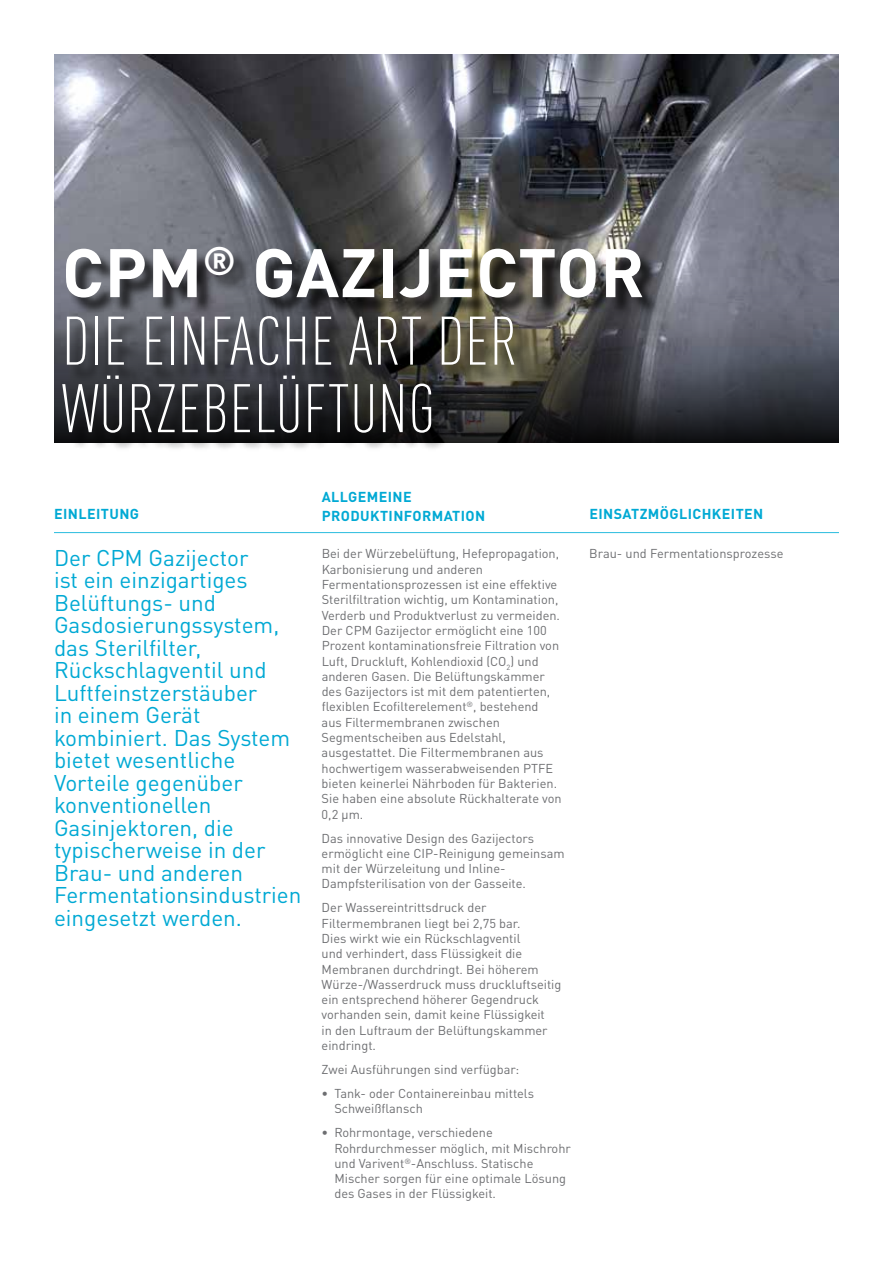
<style>
.page{position:relative;width:893px;height:1263px;background:#fff}
.page>*{position:absolute;margin:0;border:0;box-sizing:border-box;transform-origin:0 0}
.t1{font:300 condensed 67.5px/67.5px "DIN Pro";letter-spacing:.01em;color:#fff}
.t2{font:700 67.5px "DIN Pro";letter-spacing:.01em;color:#fff}
.t3{font:22.5px/22.5px "DIN Pro";color:#00a9d4}
.t4{font:700 14.25px/19.5px "DIN Pro";letter-spacing:.03em;color:#00a9d4}
.t5{font:12.75px/15.3px "DIN Pro";color:#6d6e71}
</style>
<div class="page">
<img style="left:54px;top:54px;width:785px;height:194px">
<svg style="left:54px;top:248px;width:785px;height:195px;background:#555863"></svg>
<hr style="left:54px;top:532px;width:785px;height:1px;background:#28bcde">
<div style="left:65px;top:249px;width:595px;height:202px;background:#000;opacity:.75"></div>
<h1 class="t2" style="left:62px;top:216px;width:231px">CPM<sup>®</sup> GAZ</h1>
<h1 class="t2" style="left:378px;top:216px;width:221px">IJECTOR</h1>
<h1 class="t1" style="left:62px;top:303px;width:457px">die einfache art der würzebeLÜftung</h1>
<p class="t4" style="left:54px;top:503px;width:19px">EINLEITUN</p>
<p class="t4" style="left:130px;top:503px;width:11px">G</p>
<p class="t4" style="left:322px;top:485px;width:68px">ALLGEMEINE<br>PRODU KTINF</p>
<p class="t4" style="left:412px;top:505px;width:29px">ORMATI</p>
<p class="t4" style="left:466px;top:505px;width:19px">ON</p>
<p class="t4" style="left:589px;top:503px;width:10px">EINSAT</p>
<p class="t4" style="left:640px;top:503px;width:91px">ZMÖGLICH KEITEN</p>
<p class="t3" style="left:54px;top:544px;width:249px">Der CPM Gazijector<br>ist ein einzigartiges<br>Belüftungs- und<br>Gasdosierungssystem, das Sterilfilter,<br>Rückschlagventil und<br>Luftfeinstzerstäuber<br>in einem Gerät kombiniert. Das System bietet wesentliche<br>Vorteile gegenüber konventionellen<br>Gasinjektoren, die typischerweise in der<br>Brau- und anderen<br>Fermentationsindustrien eingesetzt werden.</p>
<p class="t5" style="left:322px;top:545px;width:242px">Bei der Würzebelüftung, Hefepropagation, Karbonisierung und anderen Fermentationsprozessen ist eine effektive Sterilfiltration wichtig, um Kontamination, Verderb und Produktverlust zu vermeiden.<br>Der CPM Gazijector ermöglicht eine 100<br>Prozent kontaminationsfreie Filtration von Luft, Druckluft, Kohlendioxid (CO<sub>2</sub>) und anderen Gasen. Die Belüftungskammer des Gazijectors ist mit dem patentierten, flexiblen Ecofilterelement<sup>®</sup>, bestehend aus Filtermembranen zwischen Segmentscheiben aus Edelstahl, ausgestattet. Die Filtermembranen aus hochwertigem wasserabweisenden PTFE bieten keinerlei Nährboden für Bakterien.<br>Sie haben eine absolute Rückhalterate von 0,2 μm.</p>
<p class="t5" style="left:322px;top:829px;width:244px">Das innovative Design des Gazijectors ermöglicht eine CIP-Reinigung gemeinsam mit der Würzeleitung und Inline-Dampfsterilisation von der Gasseite.</p>
<p class="t5" style="left:322px;top:899px;width:241px">Der Wassereintrittsdruck der Filtermembranen liegt bei 2,75 bar.<br>Dies wirkt wie ein Rückschlagventil<br>und verhindert, dass Flüssigkeit die Membranen durchdringt. Bei höherem Würze-/Wasserdruck muss druckluftseitig ein entsprechend höherer Gegendruck vorhanden sein, damit keine Flüssigkeit<br>in den Luftraum der Belüftungskammer eindringt.</p>
<p class="t5" style="left:322px;top:1060px;width:199px">Zwei Ausführungen sind verfügbar:</p>
<p class="t5" style="left:334px;top:1084px;width:201px;text-indent:-13px">• Tank- oder Containereinbau mittels<br>Schweißflansch</p>
<p class="t5" style="left:334px;top:1124px;width:238px;text-indent:-13px">• Rohrmontage, verschiedene Rohrdurchmesser möglich, mit Mischrohr und Varivent<sup>®</sup>-Anschluss. Statische Mischer sorgen für eine optimale Lösung des Gases in der Flüssigkeit.</p>
<p class="t5" style="left:589px;top:545px;width:196px">Brau- und Fermentationsprozesse</p>
</div>
